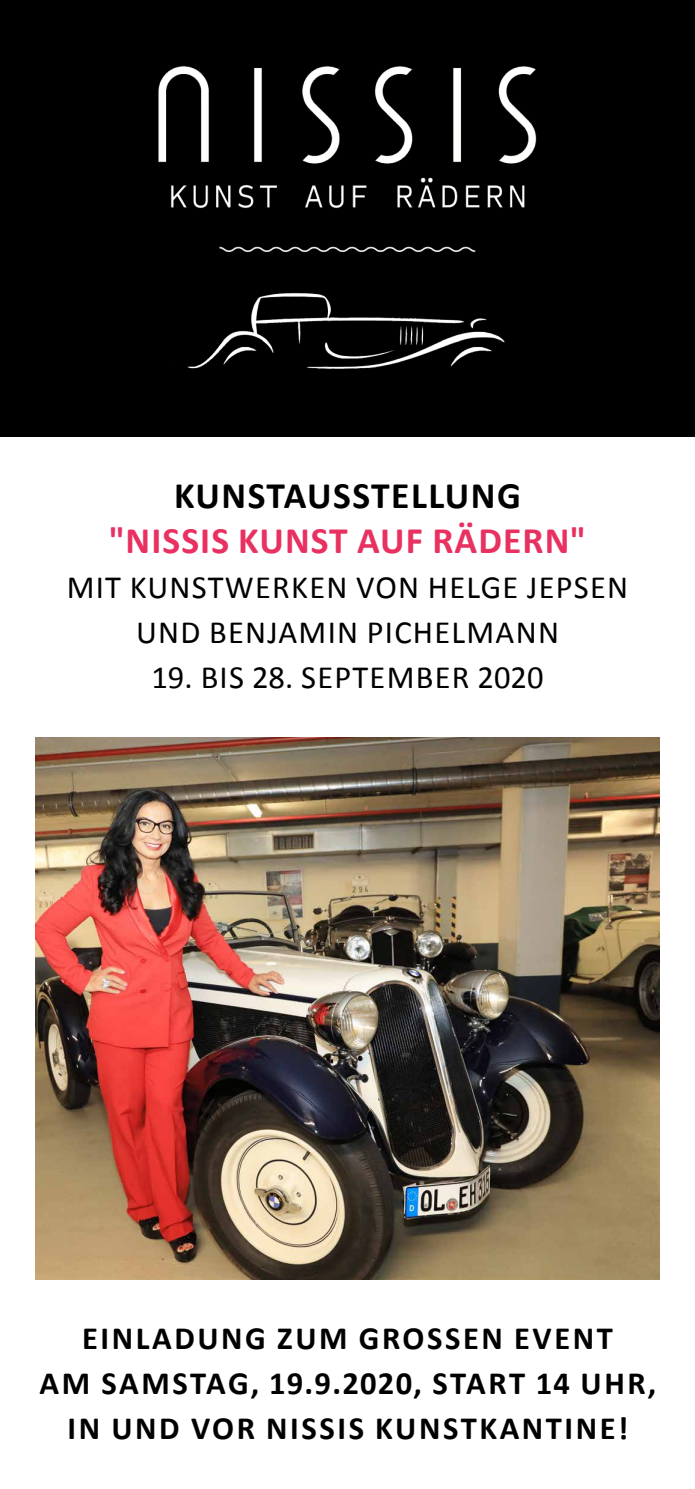
<style>
.page{position:relative;width:695px;height:1489px;background:#fff}
.page>*{position:absolute;margin:0;border:0;box-sizing:border-box;transform-origin:0 0}
.t1{font:700 37.5px "Calibri";letter-spacing:.03em;color:#e83161}
.t2{font:700 37.5px "Calibri";letter-spacing:.04em;color:#000}
.t3{font:700 32.5px/45px "Calibri";letter-spacing:.08em;color:#000;text-align:center}
.t4{font:32.5px/45px "Calibri";letter-spacing:.04em;color:#000;text-align:center}
</style>
<div class="page">
<div style="left:0;top:0;width:694px;height:437px;background:#000"></div>
<img style="left:158px;top:66px;width:379px;height:303px">
<img style="left:35px;top:737px;width:624px;height:542px">
<p class="t2" style="left:174px;top:471px;width:348px">KUNSTAUSSTELLUNG</p>
<p class="t1" style="left:109px;top:516px;width:479px">"NISSIS KUNST AUF RÄDERN"</p>
<p class="t4" style="left:67px;top:565px;width:563px">MIT KUNSTWERKEN VON HELGE JEPSEN<br>UND BENJAMIN PICH ELMANN</p>
<p class="t4" style="left:151px;top:655px;width:393px">19. BIS 28. SEPTEMBER 2020</p>
<p class="t3" style="left:40px;top:1315px;width:618px">EINLADUNG ZUM GROSSEN EVENT<br>AM SAMSTAG, 19.9.2020, START 14 U HR,<br>IN UND VOR NISSIS KUNSTKANTINE!</p>
</div>
